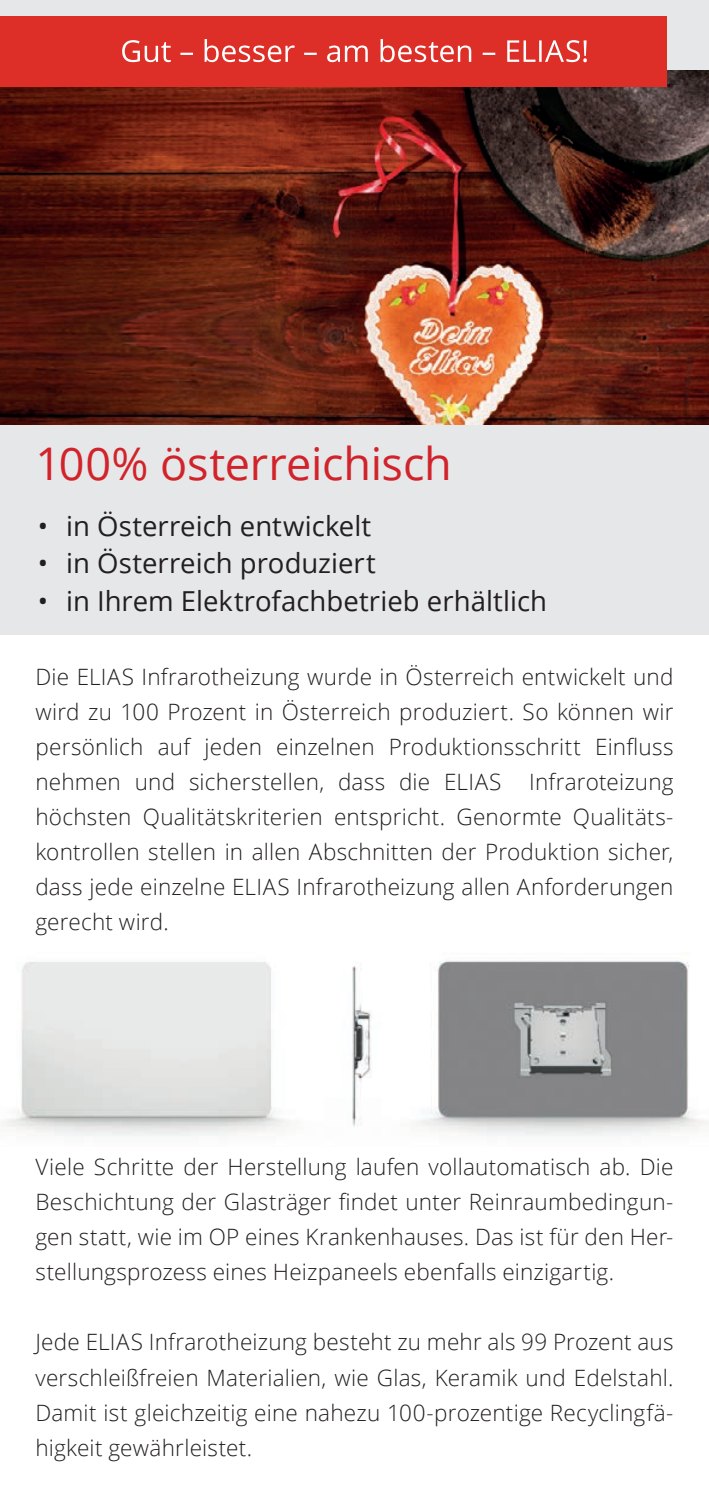
<style>
.page{position:relative;width:709px;height:1489px;background:#fff}
.page>*{position:absolute;margin:0;border:0;box-sizing:border-box;transform-origin:0 0}
.t1{font:45px "Open Sans";letter-spacing:-.005em;color:#d1232a}
.t2{font:27.5px "Open Sans";color:#231f20}
.t3{font:300 22.5px/35px "Open Sans";letter-spacing:.01em;color:#231f20;text-align:justify}
</style>
<div class="page">
<img style="left:3px;top:960px;width:705px;height:176px">
<hr style="left:708px;top:1417px;width:1px;height:71px;background:#dd2f27">
<div style="left:0;top:0;width:709px;height:634px;background:#e6e7e9"></div>
<img style="left:0;top:70px;width:709px;height:355px">
<div style="left:0;top:16px;width:666px;height:71px;background:#dd2f27"></div>
<svg style="left:122px;top:39px;width:465px;height:23px"></svg>
<hr style="left:708px;top:272px;width:1px;height:70px;background:#dd2f27">
<h1 class="t1" style="left:35px;top:431px;width:418px">100% österreichisch</h1>
<p class="t2" style="left:38px;top:506px;width:335px">• in Österreich entwickelt</p>
<p class="t2" style="left:38px;top:543px;width:339px">• in Österreich produziert</p>
<p class="t2" style="left:38px;top:581px;width:511px">• in Ihrem Elektrofachbetrieb erhältlich</p>
<p class="t3" style="left:35px;top:658px;width:639px">Die ELIAS Infrarotheizung wurde in Österreich entwickelt und wird zu 100 Prozent in Österreich produziert. So können wir persönlich auf jeden einzelnen Produktionsschritt Einfluss nehmen und sicherstellen, dass die ELIAS Infraroteizung höchsten Qualitätskriterien entspricht. Genormte Qualitäts&shy;kontrollen stellen in allen Abschnitten der Produktion sicher, dass jede einzelne ELIAS Infrarotheizung allen Anforderungen gerecht wird.</p>
<p class="t3" style="left:35px;top:1148px;width:639px">Viele Schritte der Herstellung laufen vollautomatisch ab. Die Beschichtung der Glasträger findet unter Reinraumbedingun&shy;gen statt, wie im OP eines Krankenhauses. Das ist für den Her&shy;stellungsprozess eines Heizpaneels ebenfalls einzigartig.</p>
<p class="t3" style="left:35px;top:1324px;width:639px">Jede ELIAS Infrarotheizung besteht zu mehr als 99 Prozent aus verschleißfreien Materialien, wie Glas, Keramik und Edelstahl.<br>Damit ist gleichzeitig eine nahezu 100-prozentige Recyclingfä&shy;higkeit gewährleistet.</p>
</div>
